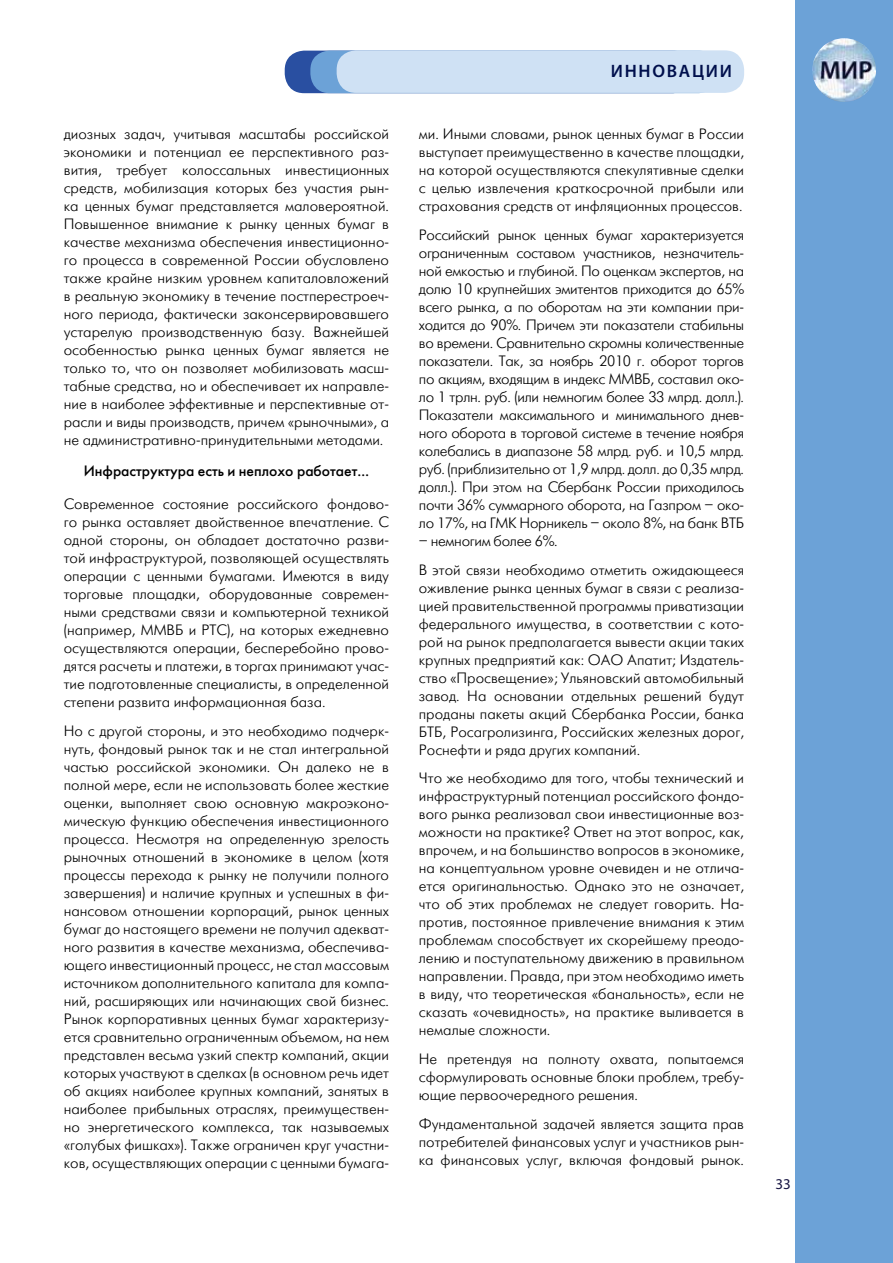
<style>
.page{position:relative;width:893px;height:1263px;background:#fff}
.page>*{position:absolute;margin:0;border:0;box-sizing:border-box;transform-origin:0 0}
.t1{font:600 18px "Myriad Pro";letter-spacing:.095em;color:#000f4c}
.t2{font:15px/18px "Futuris Light C";color:#000;text-align:justify}
.t3{font:15px "Futuris C";color:#000}
.t4{font:15px "Myriad Pro";color:#171543}
</style>
<div class="page">
<div style="left:795px;top:0;width:98px;height:1263px;background:#6ca2d7"></div>
<div style="left:285px;top:51px;width:407px;height:42px;background:#294fa1;border-radius:19px"></div>
<div style="left:310px;top:51px;width:408px;height:42px;background:#6ca2d7;border-radius:19px"></div>
<div style="left:337px;top:50px;width:407px;height:43px;background:#cfe1f4;border-radius:19px"></div>
<img style="left:812px;top:38px;width:64px;height:64px;border-radius:32px">
<p class="t2" style="left:64px;top:125px;width:327px">диозных задач, учитывая масштабы российской экономики и потенциал ее перспективного раз&shy;вития, требует колоссальных инвестиционных средств, мобилизация которых без участия рын&shy;ка ценных бумаг представляется маловероятной.<br>Повышенное внимание к рынку ценных бумаг в качестве механизма обеспечения инвестиционно&shy;го процесса в современной России обусловлено также крайне низким уровнем капиталовложений в реальную экономику в течение постперестроеч&shy;ного периода, фактически законсервировавшего устарелую производственную базу. Важнейшей особенностью рынка ценных бумаг является не только то, что он позволяет мобилизовать масш&shy;табные средства, но и обеспечивает их направле&shy;ние в наиболее эффективные и перспективные от&shy;расли и виды производств, причем «рыночными», а не административно-принудительными методами.</p>
<p class="t3" style="left:84px;top:462px;width:287px">Инфраструктура есть и неплохо работает…</p>
<p class="t2" style="left:64px;top:495px;width:327px">Современное состояние российского фондово&shy;го рынка оставляет двойственное впечатление. С одной стороны, он обладает достаточно разви&shy;той инфраструктурой, позволяющей осуществлять операции с ценными бумагами. Имеются в виду торговые площадки, оборудованные современ&shy;ными средствами связи и компьютерной техникой (например, ММВБ и РТС), на которых ежедневно осуществляются операции, бесперебойно прово&shy;дятся расчеты и платежи, в торгах принимают учас&shy;тие подготовленные специалисты, в определенной степени развита информационная база.</p>
<p class="t2" style="left:64px;top:722px;width:327px">Но с другой стороны, и это необходимо подчерк&shy;нуть, фондовый рынок так и не стал интегральной частью российской экономики. Он далеко не в полной мере, если не использовать более жесткие оценки, выполняет свою основную макроэконо&shy;мическую функцию обеспечения инвестиционного процесса. Несмотря на определенную зрелость рыночных отношений в экономике в целом (хотя процессы перехода к рынку не получили полного завершения) и наличие крупных и успешных в фи&shy;нансовом отношении корпораций, рынок ценных бумаг до настоящего времени не получил адекват&shy;ного развития в качестве механизма, обеспечива&shy;ющего инвестиционный процесс, не стал массовым источником дополнительного капитала для компа&shy;ний, расширяющих или начинающих свой бизнес.<br>Рынок корпоративных ценных бумаг характеризу&shy;ется сравнительно ограниченным объемом, на нем представлен весьма узкий спектр компаний, акции которых участвуют в сделках (в основном речь идет об акциях наиболее крупных компаний, занятых в наиболее прибыльных отраслях, преимуществен&shy;но энергетического комплекса, так называемых «голубых фишках»). Также ограничен круг участни&shy;ков, осуществляющих операции с ценными бумага-</p>
<p class="t1" style="left:611px;top:59px;width:108px">инновации</p>
<p class="t2" style="left:419px;top:125px;width:327px">ми. Иными словами, рынок ценных бумаг в России выступает преимущественно в качестве площадки, на которой осуществляются спекулятивные сделки с целью извлечения краткосрочной прибыли или страхования средств от инфляционных процессов.</p>
<p class="t2" style="left:419px;top:226px;width:327px">Российский рынок ценных бумаг характеризуется ограниченным составом участников, незначитель&shy;ной емкостью и глубиной. По оценкам экспертов, на долю 10 крупнейших эмитентов приходится до 65% всего рынка, а по оборотам на эти компании при&shy;ходится до 90%. Причем эти показатели стабильны во времени. Сравнительно скромны количественные показатели. Так, за ноябрь 2010 г. оборот торгов по акциям, входящим в индекс ММВБ, составил око&shy;ло 1 трлн. руб. (или немногим более 33 млрд. долл.).<br>Показатели максимального и минимального днев&shy;ного оборота в торговой системе в течение ноября колебались в диапазоне 58 млрд. руб. и 10,5 млрд. руб. (приблизительно от 1,9 млрд. долл. до 0,35 млрд. долл.). При этом на Сбербанк России приходилось почти 36% суммарного оборота, на Газпром – око&shy;ло 17%, на ГМК Норникель – около 8%, на банк ВТБ</p>
<p class="t2" style="left:419px;top:527px;width:327px;line-height:28.7px">– немногим более 6%.<br>В этой связи необходимо отметить ожидающееся</p>
<p class="t2" style="left:419px;top:579px;width:327px">оживление рынка ценных бумаг в связи с реализа&shy;цией правительственной программы приватизации федерального имущества, в соответствии с кото&shy;рой на рынок предполагается вывести акции таких крупных предприятий как: ОАО Апатит; Издатель&shy;ство «Просвещение»; Ульяновский автомобильный завод. На основании отдельных решений будут проданы пакеты акций Сбербанка России, банка БТБ, Росагролизинга, Российских железных дорог, Роснефти и ряда других компаний.</p>
<p class="t2" style="left:419px;top:769px;width:327px">Что же необходимо для того, чтобы технический и инфраструктурный потенциал российского фондо&shy;вого рынка реализовал свои инвестиционные воз&shy;можности на практике? Ответ на этот вопрос, как, впрочем, и на большинство вопросов в экономике, на концептуальном уровне очевиден и не отлича&shy;ется оригинальностью. Однако это не означает, что об этих проблемах не следует говорить. На&shy;против, постоянное привлечение внимания к этим проблемам способствует их скорейшему преодо&shy;лению и поступательному движению в правильном направлении. Правда, при этом необходимо иметь в виду, что теоретическая «банальность», если не сказать «очевидность», на практике выливается в немалые сложности.</p>
<p class="t2" style="left:419px;top:1050px;width:327px">Не претендуя на полноту охвата, попытаемся сформулировать основные блоки проблем, требу&shy;ющие первоочередного решения.</p>
<p class="t2" style="left:419px;top:1115px;width:327px">Фундаментальной задачей является защита прав потребителей финансовых услуг и участников рын&shy;ка финансовых услуг, включая фондовый рынок.</p>
<p class="t4" style="left:775px;top:1175px;width:17px">33</p>
</div>
